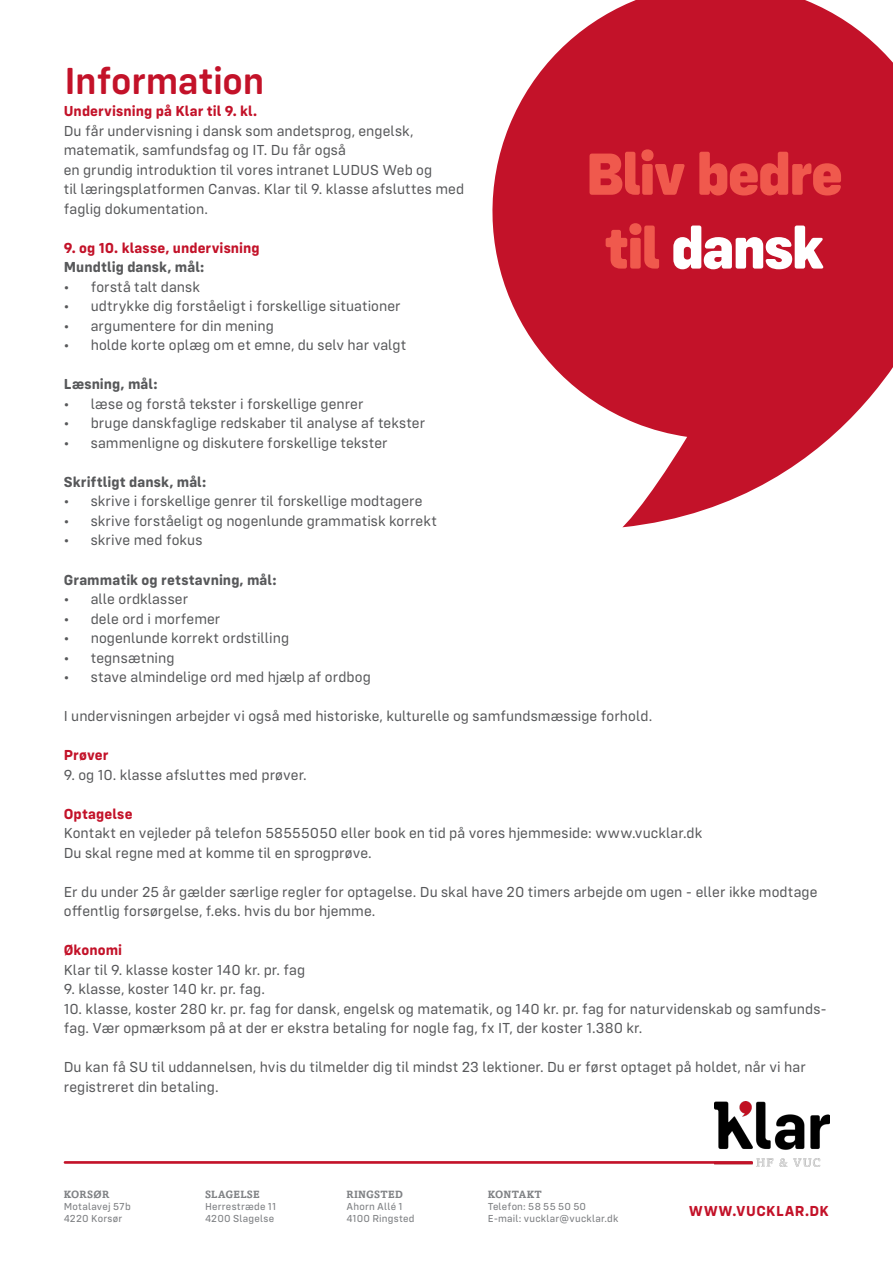
<style>
.page{position:relative;width:893px;height:1263px;background:#fff}
.page>*{position:absolute;margin:0;border:0;box-sizing:border-box;transform-origin:0 0}
.t1{font:800 61.5px "Config Rounded";letter-spacing:-.04em;color:#f0594d}
.t2{font:800 61.5px "Config Rounded";letter-spacing:-.04em;color:#fff}
.Ny_brød{font:600 39px "Config Rounded";letter-spacing:-.01em;color:#c31229}
.Ny_brød-2{font:15px/19.5px "Config Rounded";letter-spacing:.005em;color:#57585a}
.Ny_brød-3{font:700 15px "Config Rounded";letter-spacing:.005em;color:#57585a}
.Ny_brød-4{font:700 15px "Config Rounded";letter-spacing:.005em;color:#c31229}
.Ny_brød-5{font:700 15px "Config Rounded";letter-spacing:.03em;color:#c31229}
.Ny_brød-6{font:10.5px "Config Rounded Text";letter-spacing:.02em;color:#808285}
.Ny_brød-7{font:700 10.5px "Amasis MT Std";letter-spacing:.025em;color:#808285}
.s1{color:#f0594d}
</style>
<div class="page">
<svg style="left:492px;top:0;width:401px;height:527px;fill:#c31229"></svg>
<img style="left:714px;top:1102px;width:115px;height:64px">
<hr style="left:64px;top:1161px;width:689px;height:3px;background:#c31229">
<p class="Ny_brød" style="left:65px;top:58px;width:201px">Information</p>
<p class="Ny_brød-4" style="left:64px;top:102px;width:195px">Undervisning på Klar til 9. kl.</p>
<p class="Ny_brød-2" style="left:64px;top:121px;width:351px">Du får undervisning i dansk som andetsprog, engelsk,</p>
<p class="Ny_brød-2" style="left:64px;top:141px;width:370px">matematik, samfundsfag og IT. Du får også<br>en grundig introduktion til vores intranet LUDUS Web og</p>
<p class="Ny_brød-2" style="left:64px;top:180px;width:402px">til læringsplatformen Canvas. Klar til 9. klasse afsluttes med</p>
<p class="Ny_brød-2" style="left:64px;top:199px;width:146px">faglig dokumentation.</p>
<p class="Ny_brød-4" style="left:64px;top:239px;width:197px">9. og 10. klasse, undervisning</p>
<p class="Ny_brød-3" style="left:64px;top:258px;width:142px">Mundtlig dansk, mål:</p>
<p class="Ny_brød-2" style="left:64px;top:277px;width:138px">• forstå talt dansk</p>
<p class="Ny_brød-2" style="left:64px;top:297px;width:338px">• udtrykke dig forståeligt i forskellige situationer</p>
<p class="Ny_brød-2" style="left:64px;top:316px;width:212px">• argumentere for din mening</p>
<p class="Ny_brød-2" style="left:64px;top:336px;width:344px">• holde korte oplæg om et emne, du selv har valgt</p>
<p class="Ny_brød-3" style="left:64px;top:375px;width:95px">Læsning, mål:</p>
<p class="Ny_brød-2" style="left:64px;top:394px;width:301px">• læse og forstå tekster i forskellige genrer</p>
<p class="Ny_brød-2" style="left:64px;top:414px;width:363px">• bruge danskfaglige redskaber til analyse af tekster</p>
<p class="Ny_brød-2" style="left:64px;top:433px;width:325px">• sammenligne og diskutere forskellige tekster</p>
<p class="Ny_brød-3" style="left:64px;top:473px;width:144px">Skriftligt dansk, mål:</p>
<p class="Ny_brød-2" style="left:64px;top:492px;width:360px">• skrive i forskellige genrer til forskellige modtagere</p>
<p class="Ny_brød-2" style="left:64px;top:511px;width:375px">• skrive forståeligt og nogenlunde grammatisk korrekt</p>
<p class="Ny_brød-2" style="left:64px;top:531px;width:140px">• skrive med fokus</p>
<p class="Ny_brød-3" style="left:64px;top:570px;width:214px">Grammatik og retstavning, mål:</p>
<p class="Ny_brød-2" style="left:64px;top:589px;width:126px">• alle ordklasser</p>
<p class="Ny_brød-2" style="left:64px;top:609px;width:158px">• dele ord i morfemer</p>
<p class="Ny_brød-2" style="left:64px;top:628px;width:227px">• nogenlunde korrekt ordstilling</p>
<p class="Ny_brød-2" style="left:64px;top:648px;width:112px">• tegnsætning</p>
<p class="Ny_brød-2" style="left:64px;top:667px;width:308px">• stave almindelige ord med hjælp af ordbog</p>
<p class="Ny_brød-2" style="left:64px;top:706px;width:590px">I undervisningen arbejder vi også med historiske, kulturelle og samfundsmæssige forhold.</p>
<p class="Ny_brød-4" style="left:64px;top:746px;width:46px">Prøver</p>
<p class="Ny_brød-2" style="left:64px;top:765px;width:245px">9. og 10. klasse afsluttes med prøver.</p>
<p class="Ny_brød-4" style="left:64px;top:804px;width:70px">Optagelse</p>
<p class="Ny_brød-2" style="left:64px;top:823px;width:640px">Kontakt en vejleder på telefon 58555050 eller book en tid på vores hjemmeside: www.vucklar.dk</p>
<p class="Ny_brød-2" style="left:64px;top:843px;width:310px">Du skal regne med at komme til en sprogprøve.</p>
<p class="Ny_brød-2" style="left:64px;top:882px;width:755px">Er du under 25 år gælder særlige regler for optagelse. Du skal have 20 timers arbejde om ugen - eller ikke modtage offentlig forsørgelse, f.eks. hvis du bor hjemme.</p>
<p class="Ny_brød-4" style="left:64px;top:941px;width:60px">Økonomi</p>
<p class="Ny_brød-2" style="left:64px;top:960px;width:243px">Klar til 9. klasse koster 140 kr. pr. fag</p>
<p class="Ny_brød-2" style="left:64px;top:979px;width:203px">9. klasse, koster 140 kr. pr. fag.</p>
<p class="Ny_brød-2" style="left:64px;top:999px;width:764px">10. klasse, koster 280 kr. pr. fag for dansk, engelsk og matematik, og 140 kr. pr. fag for naturvidenskab og samfunds&shy;fag. Vær opmærksom på at der er ekstra betaling for nogle fag, fx IT, der koster 1.380 kr.</p>
<p class="Ny_brød-2" style="left:64px;top:1057px;width:744px">Du kan få SU til uddannelsen, hvis du tilmelder dig til mindst 23 lektioner. Du er først optaget på holdet, når vi har registreret din betaling.</p>
<p class="t1" style="left:585px;top:136px;width:259px">Bliv bedre</p>
<p class="t2" style="left:604px;top:210px;width:222px"><span class="s1">til</span> dansk</p>
<p class="Ny_brød-7" style="left:64px;top:1188px;width:47px">KORSØR</p>
<p class="Ny_brød-6" style="left:64px;top:1201px;width:69px">Motalavej 57b</p>
<p class="Ny_brød-6" style="left:64px;top:1213px;width:60px">4220 Korsør</p>
<p class="Ny_brød-7" style="left:205px;top:1188px;width:56px">SLAGELSE</p>
<p class="Ny_brød-6" style="left:205px;top:1201px;width:73px">Herrestræde 11</p>
<p class="Ny_brød-6" style="left:205px;top:1213px;width:71px">4200 Slagelse</p>
<p class="Ny_brød-7" style="left:346px;top:1188px;width:58px">RINGSTED</p>
<p class="Ny_brød-6" style="left:346px;top:1201px;width:58px">Ahorn Allé 1</p>
<p class="Ny_brød-6" style="left:346px;top:1213px;width:70px">4100 Ringsted</p>
<p class="Ny_brød-7" style="left:488px;top:1188px;width:56px">KONTAKT</p>
<p class="Ny_brød-6" style="left:488px;top:1201px;width:100px">Telefon: 58 55 50 50</p>
<p class="Ny_brød-6" style="left:488px;top:1213px;width:132px">E-mail: vucklar@vucklar.dk</p>
<p class="Ny_brød-5" style="left:689px;top:1201px;width:142px">WWW.VUCKLAR.DK</p>
</div>
